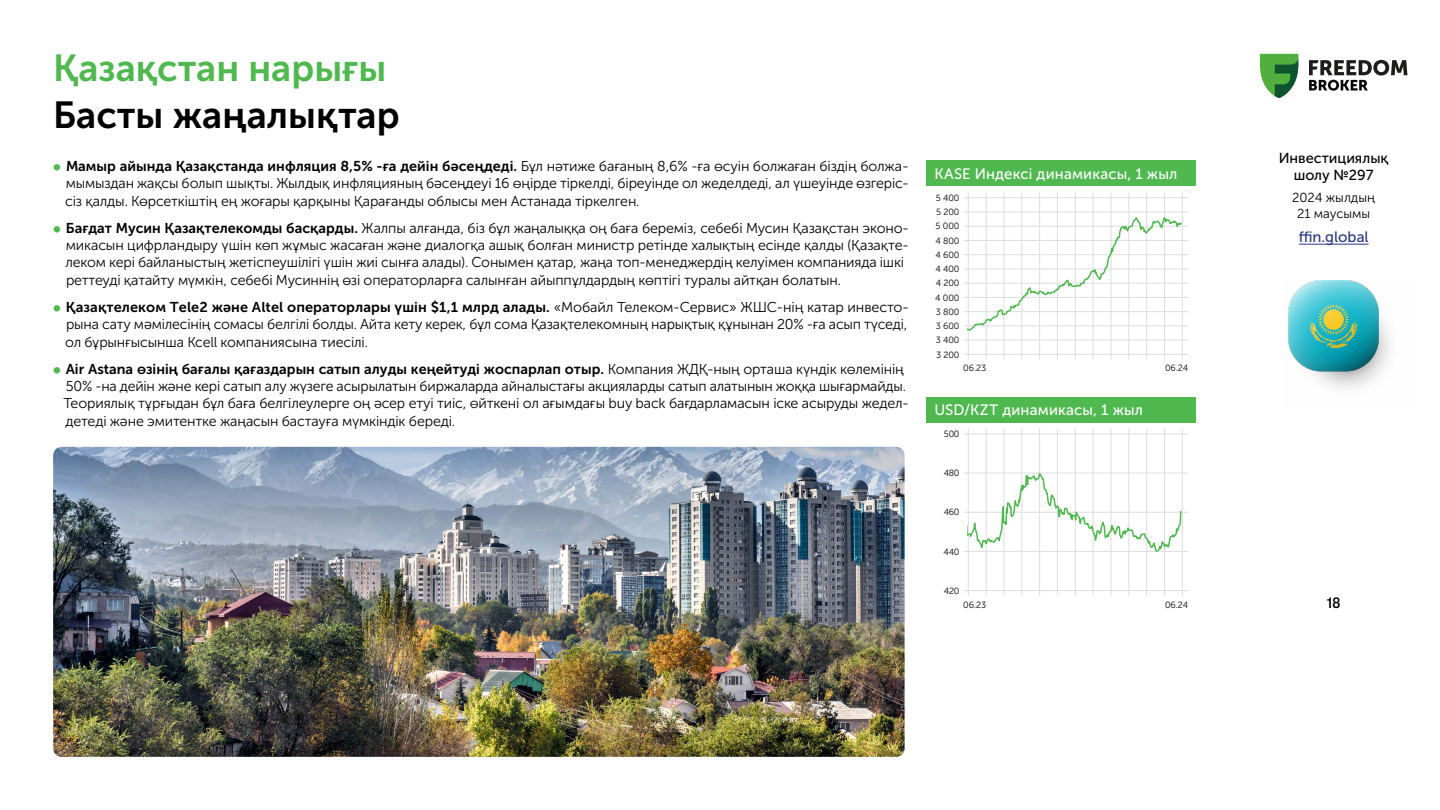
<style>
.page{position:relative;width:1440px;height:810px;background:#fff}
.page>*{position:absolute;margin:0;border:0;box-sizing:border-box;transform-origin:0 0}
.t1{font:37.5px "Museo Sans Cyrl 700";color:#4fb84f}
.t2{font:37.5px "Museo Sans Cyrl 700";color:#000}
.t3{font:15px "Museo Sans Cyrl 500";letter-spacing:.01em;color:#fff}
.t4{font:15px "Museo Sans Cyrl 500";color:#293882}
.t5{font:14.48px/17.4px "Museo Sans Cyrl 500";color:#000;text-align:center}
.t6{font:500 14.48px "Good Pro";color:#000}
.t7{font:14.25px/17.1px "Museo Sans Cyrl 300";letter-spacing:-.01em;color:#000}
.t8{font:14.25px "Museo Sans Cyrl 700";color:#000}
.t9{font:13.05px/15.7px "Museo Sans Cyrl 300";color:#000;text-align:center}
.t10{font:9px/14.2px "Museo Sans Cyrl 300";color:#000;text-align:justify}
.s1{font-family:"Museo Sans Cyrl 300"}
.s2{font-family:"Museo Sans Cyrl 700"}
</style>
<div class="page">
<hr style="left:1299px;top:244px;width:70px;height:1px;background:#293882">
<svg style="left:1260px;top:54px;width:38px;height:44px"></svg>
<svg style="left:1309px;top:60px;width:98px;height:31px"></svg>
<img style="left:1288px;top:281px;width:102px;height:108px">
<div style="left:926px;top:397px;width:270px;height:25px;background:#4fb84f"></div>
<hr style="left:964px;top:434px;width:224px;height:1px;background:#dcddde">
<hr style="left:964px;top:551px;width:224px;height:1px;background:#dcddde">
<hr style="left:964px;top:512px;width:224px;height:1px;background:#dcddde">
<hr style="left:964px;top:473px;width:224px;height:1px;background:#dcddde">
<hr style="left:964px;top:590px;width:224px;height:1px;background:#dcddde">
<hr style="left:1146px;top:429px;width:1px;height:167px;background:#dcddde">
<hr style="left:1128px;top:429px;width:1px;height:167px;background:#dcddde">
<hr style="left:1111px;top:429px;width:1px;height:167px;background:#dcddde">
<hr style="left:1093px;top:429px;width:1px;height:167px;background:#dcddde">
<hr style="left:1075px;top:429px;width:1px;height:167px;background:#dcddde">
<hr style="left:1057px;top:429px;width:1px;height:167px;background:#dcddde">
<hr style="left:1039px;top:429px;width:1px;height:167px;background:#dcddde">
<hr style="left:1021px;top:429px;width:1px;height:167px;background:#dcddde">
<hr style="left:1004px;top:429px;width:1px;height:167px;background:#dcddde">
<hr style="left:986px;top:429px;width:1px;height:167px;background:#dcddde">
<hr style="left:968px;top:429px;width:1px;height:167px;background:#dcddde">
<hr style="left:1164px;top:429px;width:1px;height:167px;background:#dcddde">
<hr style="left:1182px;top:429px;width:1px;height:167px;background:#dcddde">
<svg style="left:968px;top:470px;width:214px;height:84px"></svg>
<div style="left:926px;top:161px;width:270px;height:25px;background:#4fb84f"></div>
<hr style="left:964px;top:197px;width:224px;height:1px;background:#dcddde">
<hr style="left:964px;top:240px;width:224px;height:1px;background:#dcddde">
<hr style="left:964px;top:226px;width:224px;height:1px;background:#dcddde">
<hr style="left:964px;top:212px;width:224px;height:1px;background:#dcddde">
<hr style="left:964px;top:269px;width:224px;height:1px;background:#dcddde">
<hr style="left:964px;top:254px;width:224px;height:1px;background:#dcddde">
<hr style="left:964px;top:297px;width:224px;height:1px;background:#dcddde">
<hr style="left:964px;top:283px;width:224px;height:1px;background:#dcddde">
<hr style="left:964px;top:311px;width:224px;height:1px;background:#dcddde">
<hr style="left:964px;top:340px;width:224px;height:1px;background:#dcddde">
<hr style="left:964px;top:326px;width:224px;height:1px;background:#dcddde">
<hr style="left:964px;top:354px;width:224px;height:1px;background:#dcddde">
<hr style="left:1146px;top:193px;width:1px;height:167px;background:#dcddde">
<hr style="left:1128px;top:193px;width:1px;height:167px;background:#dcddde">
<hr style="left:1111px;top:193px;width:1px;height:167px;background:#dcddde">
<hr style="left:1093px;top:193px;width:1px;height:167px;background:#dcddde">
<hr style="left:1075px;top:193px;width:1px;height:167px;background:#dcddde">
<hr style="left:1057px;top:193px;width:1px;height:167px;background:#dcddde">
<hr style="left:1039px;top:193px;width:1px;height:167px;background:#dcddde">
<hr style="left:1021px;top:193px;width:1px;height:167px;background:#dcddde">
<hr style="left:1004px;top:193px;width:1px;height:167px;background:#dcddde">
<hr style="left:986px;top:193px;width:1px;height:167px;background:#dcddde">
<hr style="left:968px;top:193px;width:1px;height:167px;background:#dcddde">
<hr style="left:1164px;top:193px;width:1px;height:167px;background:#dcddde">
<hr style="left:1182px;top:193px;width:1px;height:167px;background:#dcddde">
<svg style="left:968px;top:214px;width:214px;height:121px"></svg>
<img style="left:53px;top:447px;width:852px;height:310px">
<h1 class="t1" style="left:53px;top:47px;width:335px">Қазақстан нарығы</h1>
<h1 class="t2" style="left:53px;top:95px;width:348px">Басты жаңалықтар</h1>
<p class="t8" style="left:66px;top:159px;width:844px">Мамыр айында Қазақстанда инфляция 8,5% -ға дейін бәсеңдеді. <span class="s1">Бұл нәтиже бағаның 8,6% -ға өсуін болжаған біздің болжа-</span></p>
<p class="t7" style="left:65px;top:175px;width:845px">мымыздан жақсы болып шықты. Жылдық инфляцияның бәсеңдеуі 16 өңірде тіркелді, біреуінде ол жеделдеді, ал үшеуінде өзгеріс&shy;сіз қалды. Көрсеткіштің ең жоғары қарқыны Қарағанды облысы мен Астанада тіркелген.</p>
<p class="t7" style="left:66px;top:220px;width:845px"><span class="s2">Бағдат Мусин Қазақтелекомды басқарды.</span> Жалпы алғанда, біз бұл жаңалыққа оң баға береміз, себебі Мусин Қазақстан эконо&shy;микасын цифрландыру үшін көп жұмыс жасаған және диалогқа ашық болған министр ретінде халықтың есінде қалды (Қазақте&shy;леком кері байланыстың жетіспеушілігі үшін жиі сынға алады). Сонымен қатар, жаңа топ-менеджердің келуімен компанияда ішкі реттеуді қатайту мүмкін, себебі Мусиннің өзі операторларға салынған айыппұлдардың көптігі туралы айтқан болатын.</p>
<p class="t8" style="left:66px;top:299px;width:844px">Қазақтелеком Tele2 және Altel операторлары үшін $1,1 млрд алады. <span class="s1">«Мобайл Телеком-Сервис» ЖШС-нің катар инвесто-</span></p>
<p class="t7" style="left:65px;top:316px;width:844px">рына сату мәмілесінің сомасы белгілі болды. Айта кету керек, бұл сома Қазақтелекомның нарықтық құнынан 20% -ға асып түседі, ол бұрынғысынша Kcell компаниясына тиесілі.</p>
<p class="t8" style="left:66px;top:361px;width:840px">Air Astana өзінің бағалы қағаздарын сатып алуды кеңейтуді жоспарлап отыр. <span class="s1">Компания ЖДҚ-ның орташа күндік көлемінің</span></p>
<p class="t7" style="left:64px;top:378px;width:847px">50% -на дейін және кері сатып алу жүзеге асырылатын биржаларда айналыстағы акцияларды сатып алатынын жоққа шығармайды.<br>Теориялық тұрғыдан бұл баға белгілеулерге оң әсер етуі тиіс, өйткені ол ағымдағы buy back бағдарламасын іске асыруды жедел&shy;детеді және эмитентке жаңасын бастауға мүмкіндік береді.</p>
<p class="t3" style="left:934px;top:165px;width:244px">KASE Индексі динамикасы, 1 жыл</p>
<p class="t10" style="left:935px;top:191px;width:26px">5 400<br>5 200<br>5 000<br>4 800<br>4 600<br>4 400<br>4 200<br>4 000<br>3 800<br>3 600<br>3 400<br>3 200</p>
<p class="t10" style="left:963px;top:361px;width:25px">06.23</p>
<p class="t10" style="left:1165px;top:361px;width:25px">06.24</p>
<p class="t3" style="left:934px;top:402px;width:210px">USD/KZT динамикасы, 1 жыл</p>
<p class="t10" style="left:944px;top:427px;width:17px">500</p>
<p class="t10" style="left:944px;top:466px;width:17px">480</p>
<p class="t10" style="left:944px;top:505px;width:17px">460</p>
<p class="t10" style="left:944px;top:544px;width:17px">440</p>
<p class="t10" style="left:944px;top:584px;width:17px">420</p>
<p class="t10" style="left:963px;top:597px;width:25px">06.23</p>
<p class="t10" style="left:1165px;top:597px;width:25px">06.24</p>
<p class="t5" style="left:1279px;top:149px;width:111px">Инвестициялық шолу №297</p>
<p class="t9" style="left:1292px;top:190px;width:84px">2024 жылдың<br>21 маусымы</p>
<p class="t4" style="left:1299px;top:229px;width:71px">ffin.global</p>
<p class="t6" style="left:1327px;top:595px;width:15px">18</p>
</div>
